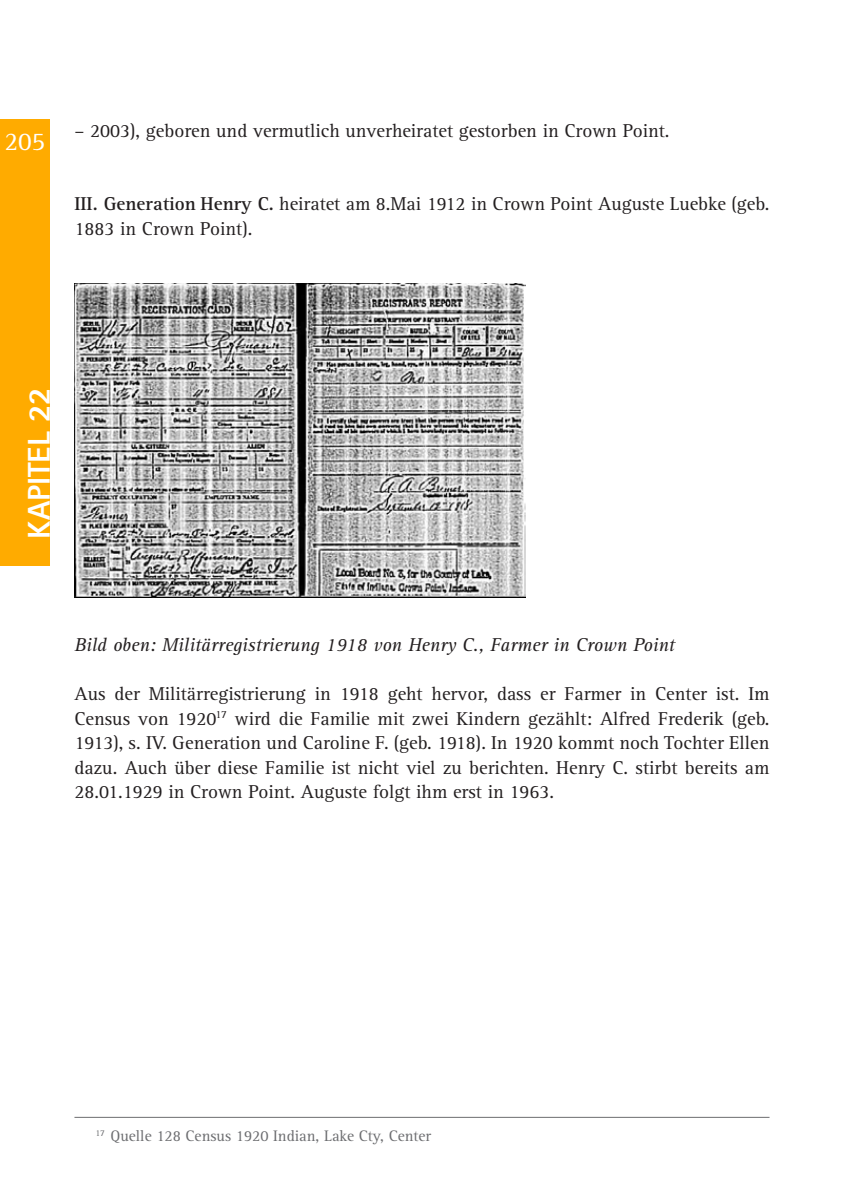
<style>
.page{position:relative;width:844px;height:1191px;background:#fff}
.page>*{position:absolute;margin:0;border:0;box-sizing:border-box;transform-origin:0 0}
.Kapitel{font:800 31.5px "Rotis Sans Serif Std";color:#fff}
.t1{font:26.25px "Rotis Serif Std";color:#fff}
.Fließtext{font:19.25px/24.5px "Rotis Serif Std";color:#231f20}
.Fließtext-2{font:italic 19.25px "Rotis Serif Std";color:#231f20}
.Fußnote{font:15.75px "Rotis Serif Std";color:#6c6d70}
.s1{font-weight:700}
</style>
<div class="page">
<div style="left:0;top:119px;width:50px;height:446px;background:#ffab00"></div>
<img style="left:74px;top:284px;width:451px;height:314px">
<hr style="left:74px;top:1117px;width:695px;height:1px;background:#6c6d70">
<h2 class="t1" style="left:4px;top:126px;width:42px">205</h2>
<p class="Fließtext" style="left:74px;top:118px;width:596px">– 2003), geboren und vermutlich unverheiratet gestorben in Crown Point.</p>
<p class="Fließtext" style="left:74px;top:192px;width:696px"><span class="s1">III. Generation Henry C.</span> heiratet am 8.Mai 1912 in Crown Point Auguste Luebke (geb.<br>1883 in Crown Point).</p>
<p class="Kapitel" style="left:19px;top:538px;width:153px;rotate:-90deg">KAPITEL 22</p>
<p class="Fließtext-2" style="left:74px;top:634px;width:601px">Bild oben: Militärregistrierung 1918 von Henry C., Farmer in Crown Point</p>
<p class="Fließtext" style="left:74px;top:682px;width:696px;text-align:justify">Aus der Militärregistrierung in 1918 geht hervor, dass er Farmer in Center ist. Im Census von 1920<sup>17</sup> wird die Familie mit zwei Kindern gezählt: Alfred Frederik (geb.<br>1913), s. IV. Generation und Caroline F. (geb. 1918). In 1920 kommt noch Tochter Ellen dazu. Auch über diese Familie ist nicht viel zu berichten. Henry C. stirbt bereits am 28.01.1929 in Crown Point. Auguste folgt ihm erst in 1963.</p>
<p class="Fußnote" style="left:95px;top:1127px;width:337px"><sup>17</sup> Quelle 128 Census 1920 Indian, Lake Cty, Center</p>
</div>
